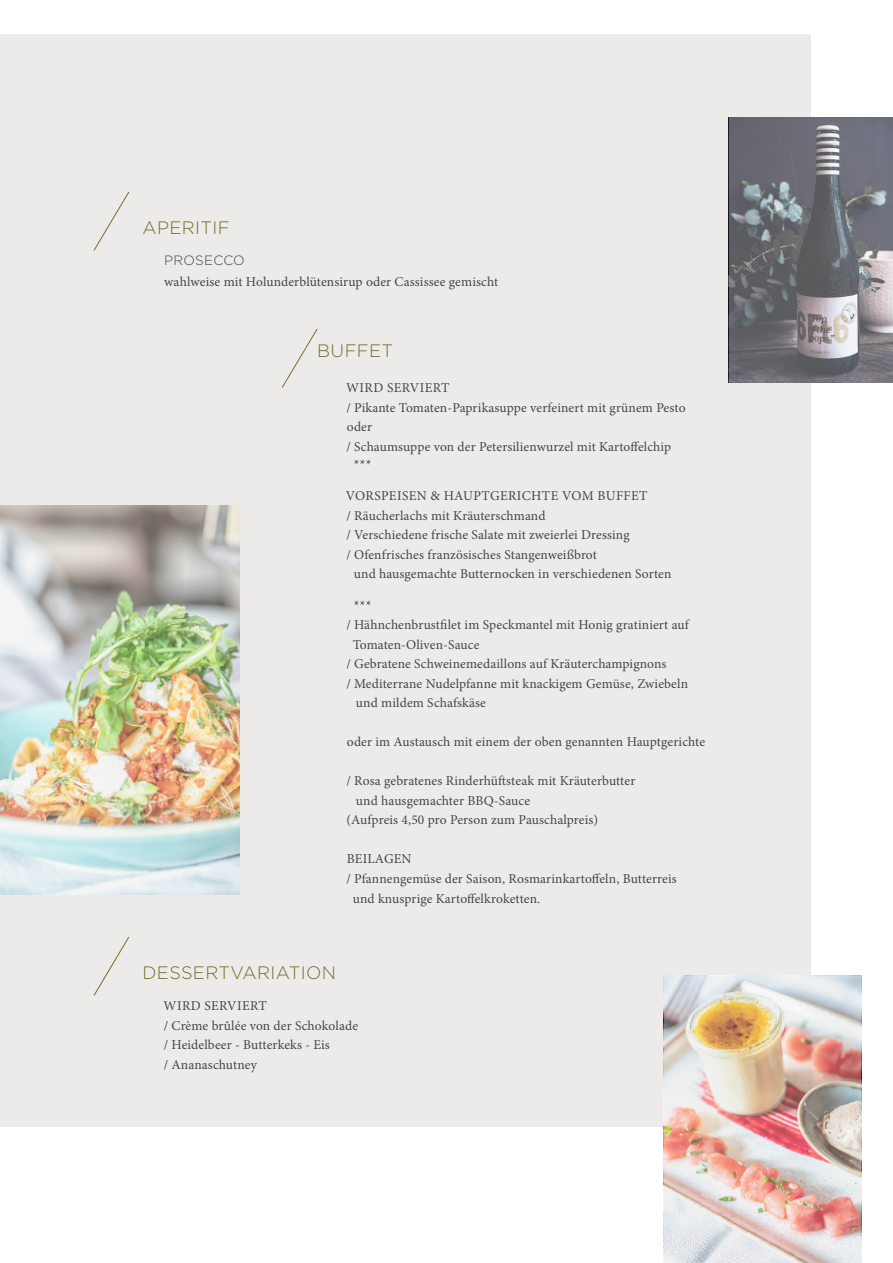
<style>
.page{position:relative;width:893px;height:1263px;background:#fff}
.page>*{position:absolute;margin:0;border:0;box-sizing:border-box;transform-origin:0 0}
.t1{font:300 18px "Gotham";letter-spacing:.02em;color:#736f2e}
.t2{font:14.25px "Minion Pro";color:#474545}
.t3{font:13.5px/19.5px "Minion Pro";letter-spacing:.01em;color:#474545}
.t4{font:13.5px "Minion Pro";letter-spacing:.03em;color:#474545}
.s1{font-family:"Gotham";font-weight:300}
</style>
<div class="page">
<div style="left:0;top:35px;width:811px;height:1092px;background:#ecebe9"></div>
<svg style="left:94px;top:191px;width:35px;height:60px"></svg>
<svg style="left:94px;top:936px;width:35px;height:60px"></svg>
<svg style="left:282px;top:328px;width:36px;height:60px"></svg>
<svg style="left:729px;top:117px;width:164px;height:266px;background:#77787e"></svg>
<img style="left:0;top:505px;width:239px;height:389px">
<img style="left:664px;top:976px;width:197px;height:287px">
<p class="t1" style="left:142px;top:218px;width:89px">APERITIF</p>
<p class="t3" style="left:164px;top:251px;width:336px;line-height:21px"><span class="s1">PROSECCO<br></span>wahlweise mit Holunderblütensirup oder Cassissee gemischt</p>
<p class="t1" style="left:317px;top:340px;width:77px">BUFFET</p>
<p class="t3" style="left:346px;top:378px;width:341px">WIRD SERVIERT<br>/ Pikante Tomaten-Paprikasuppe verfeinert mit grünem Pesto</p>
<p class="t3" style="left:347px;top:417px;width:27px">oder</p>
<p class="t3" style="left:346px;top:437px;width:326px">/ Schaumsuppe von der Petersilienwurzel mit Kartoffelchip</p>
<p class="t2" style="left:354px;top:455px;width:19px">***</p>
<p class="t3" style="left:346px;top:486px;width:303px">VORSPEISEN &amp; HAUPTGERICHTE VOM BUFFET / Räucherlachs mit Kräuterschmand<br>/ Verschiedene frische Salate mit zweierlei Dressing</p>
<p class="t3" style="left:346px;top:545px;width:252px">/ Ofenfrisches französisches Stangenweißbrot</p>
<p class="t3" style="left:354px;top:564px;width:319px">und hausgemachte Butternocken in verschiedenen Sorten</p>
<p class="t2" style="left:354px;top:596px;width:19px">***</p>
<p class="t3" style="left:346px;top:615px;width:344px">/ Hähnchenbrustfilet im Speckmantel mit Honig gratiniert auf</p>
<p class="t3" style="left:353px;top:635px;width:128px">Tomaten-Oliven-Sauce</p>
<p class="t3" style="left:346px;top:654px;width:322px">/ Gebratene Schweinemedaillons auf Kräuterchampignons</p>
<p class="t3" style="left:346px;top:674px;width:343px">/ Mediterrane Nudelpfanne mit knackigem Gemüse, Zwiebeln</p>
<p class="t3" style="left:356px;top:693px;width:132px">und mildem Schafskäse</p>
<p class="t3" style="left:347px;top:732px;width:360px">oder im Austausch mit einem der oben genannten Hauptgerichte</p>
<p class="t3" style="left:346px;top:771px;width:290px">/ Rosa gebratenes Rinderhüftsteak mit Kräuterbutter</p>
<p class="t3" style="left:356px;top:791px;width:176px">und hausgemachter BBQ-Sauce</p>
<p class="t3" style="left:346px;top:810px;width:253px">(Aufpreis 4,50 pro Person zum Pauschalpreis)</p>
<p class="t3" style="left:347px;top:849px;width:66px">BEILAGEN</p>
<p class="t3" style="left:346px;top:869px;width:332px">/ Pfannengemüse der Saison, Rosmarinkartoffeln, Butterreis</p>
<p class="t3" style="left:353px;top:888px;width:189px">und knusprige Kartoffelkroketten.</p>
<p class="t1" style="left:142px;top:963px;width:195px">DESSERTVARIATION</p>
<p class="t4" style="left:163px;top:997px;width:105px">WIRD SERVIERT</p>
<p class="t3" style="left:164px;top:1016px;width:196px">/ Crème brûlée von der Schokolade</p>
<p class="t3" style="left:164px;top:1035px;width:168px">/ Heidelbeer - Butterkeks - Eis</p>
<p class="t3" style="left:164px;top:1055px;width:95px">/ Ananaschutney</p>
</div>
